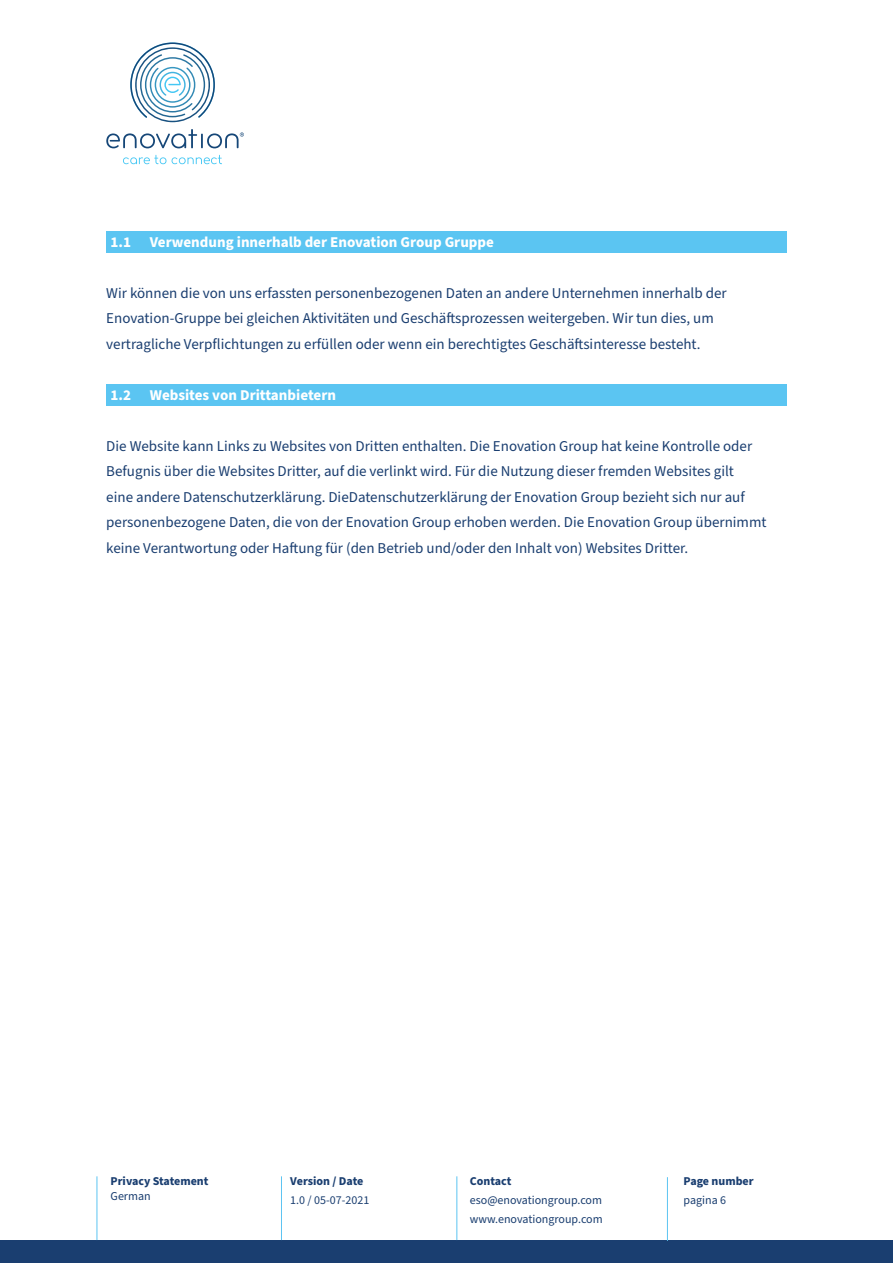
<style>
.page{position:relative;width:893px;height:1263px;background:#fff}
.page>*{position:absolute;margin:0;border:0;box-sizing:border-box;transform-origin:0 0}
.t1{font:15px/25.5px "Source Sans Pro";color:#1a3e70}
.t2{font:700 15px "Source Sans Pro";color:#fff}
.t3{font:12px/19.2px "Source Sans Pro";color:#1a3e70}
.t4{font:700 12px "Source Sans Pro";color:#1a3e70}
</style>
<div class="page">
<div style="left:0;top:1240px;width:893px;height:23px;background:#1a3e70"></div>
<div style="left:106px;top:231px;width:681px;height:22px;background:#5bc5f2"></div>
<div style="left:106px;top:384px;width:681px;height:22px;background:#5bc5f2"></div>
<hr style="left:97px;top:1176px;width:1px;height:64px;background:#5cc4f2">
<hr style="left:281px;top:1176px;width:1px;height:64px;background:#5cc4f2">
<hr style="left:456px;top:1176px;width:1px;height:64px;background:#5cc4f2">
<hr style="left:667px;top:1177px;width:1px;height:64px;background:#5cc4f2">
<svg style="left:130px;top:43px;width:85px;height:79px"></svg>
<svg style="left:106px;top:129px;width:138px;height:19px"></svg>
<svg style="left:123px;top:155px;width:43px;height:9px"></svg>
<svg style="left:172px;top:155px;width:50px;height:9px"></svg>
<p class="t2" style="left:111px;top:231px;width:385px">1.1 Verwendung innerhalb der Enovation Group Gruppe</p>
<p class="t1" style="left:106px;top:280px;width:622px">Wir können die von uns erfassten personenbezogenen Daten an andere Unternehmen innerhalb der<br>Enovation-Gruppe bei gleichen Aktivitäten und Geschäftsprozessen weitergeben. Wir tun dies, um vertragliche Verpflichtungen zu erfüllen oder wenn ein berechtigtes Geschäftsinteresse besteht.</p>
<p class="t2" style="left:111px;top:384px;width:227px">1.2 Websites von Drittanbietern</p>
<p class="t1" style="left:106px;top:433px;width:662px">Die Website kann Links zu Websites von Dritten enthalten. Die Enovation Group hat keine Kontrolle oder Befugnis über die Websites Dritter, auf die verlinkt wird. Für die Nutzung dieser fremden Websites gilt<br>eine andere Datenschutzerklärung. DieDatenschutzerklärung der Enovation Group bezieht sich nur auf personenbezogene Daten, die von der Enovation Group erhoben werden. Die Enovation Group übernimmt keine Verantwortung oder Haftung für (den Betrieb und/oder den Inhalt von) Websites Dritter.</p>
<p class="t4" style="left:111px;top:1172px;width:99px">Privacy Statement</p>
<p class="t3" style="left:111px;top:1186px;width:42px">German</p>
<p class="t4" style="left:290px;top:1172px;width:75px">Version / Date</p>
<p class="t3" style="left:290px;top:1191px;width:81px">1.0 / 05-07-2021</p>
<p class="t4" style="left:470px;top:1172px;width:43px">Contact</p>
<p class="t3" style="left:470px;top:1191px;width:134px">eso@enovationgroup.com www.enovationgroup.com</p>
<p class="t4" style="left:684px;top:1172px;width:72px">Page number</p>
<p class="t3" style="left:684px;top:1191px;width:44px">pagina 6</p>
</div>
